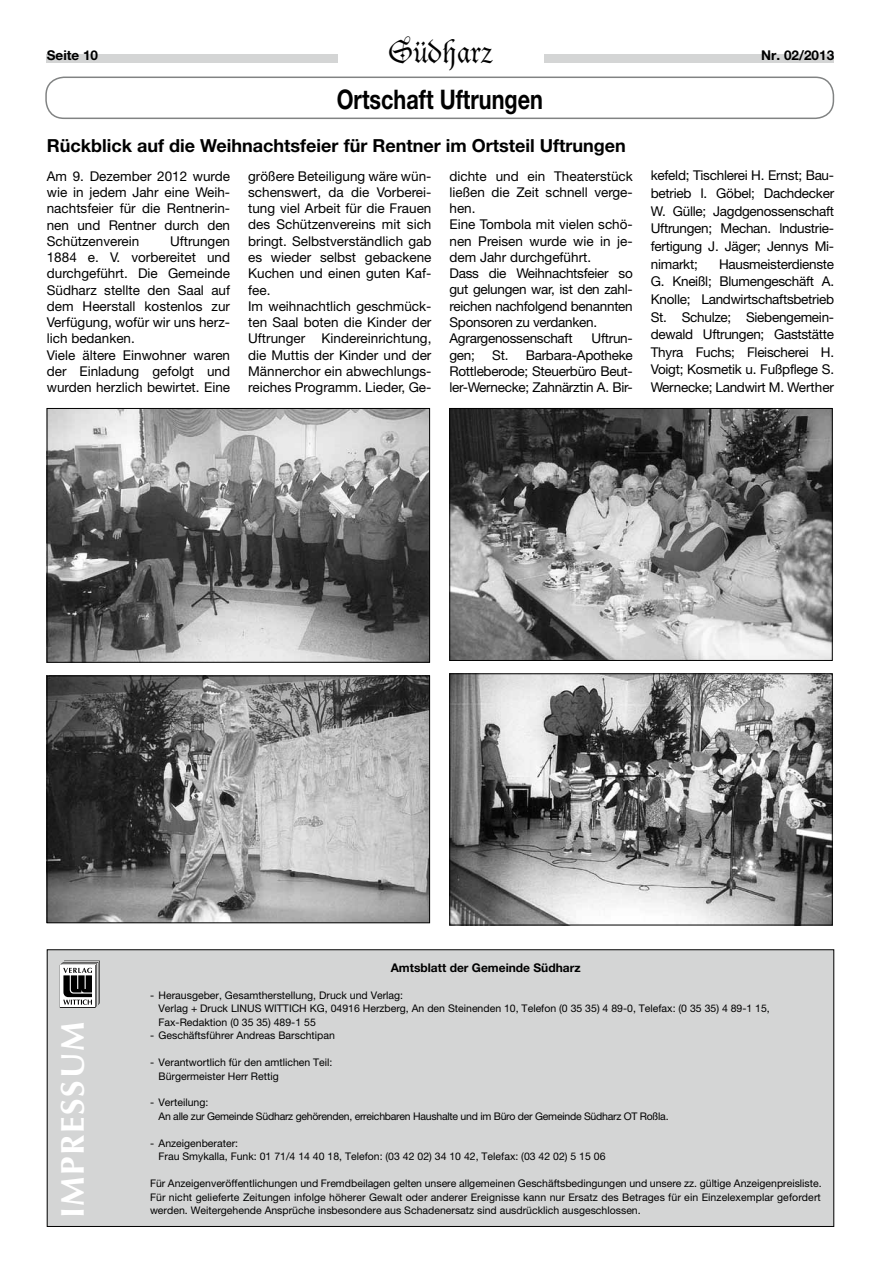
<style>
.page{position:relative;width:881px;height:1263px;background:#fff}
.page>*{position:absolute;margin:0;border:0;box-sizing:border-box;transform-origin:0 0}
.t1{font:700 33px "Optima LT";letter-spacing:.05em;color:#fff}
.t2{font:31.5px "Duc De Berry";color:#000}
.t3{font:700 27px "Helvetica Neue LT";color:#000;scale:.8 1}
.t4{font:700 18px "Helvetica Neue LT";color:#000}
.t5{font:13.5px/16.2px "Helvetica Neue LT";color:#000;text-align:justify}
.t6{font:13.5px/16.2px "Helvetica Neue LT";letter-spacing:-.02em;color:#000}
.t7{font:700 13.5px "Helvetica Neue LT";color:#000}
.t8{font:700 12px "Helvetica Neue LT";color:#000}
.t9{font:10.5px/13.5px "Helvetica Neue LT";color:#000}
.t10{font:10.5px/13.5px "Helvetica Neue LT";letter-spacing:-.025em;color:#000}
</style>
<div class="page">
<div style="left:47px;top:54px;width:786px;height:8px;background:#d4d5d5"></div>
<div style="left:338px;top:38px;width:205px;height:31px;background:#fff"></div>
<div style="left:45px;top:77px;width:788px;height:42px;border:2px solid #818383;border-radius:18px"></div>
<img style="left:49px;top:410px;width:378px;height:250px">
<div style="left:47px;top:408px;width:382px;height:254px;border:1px solid #000"></div>
<img style="left:49px;top:678px;width:378px;height:243px">
<div style="left:47px;top:676px;width:382px;height:247px;border:1px solid #000"></div>
<img style="left:451px;top:410px;width:379px;height:249px">
<div style="left:449px;top:408px;width:383px;height:253px;border:1px solid #000"></div>
<img style="left:451px;top:675px;width:379px;height:248px">
<div style="left:449px;top:673px;width:383px;height:252px;border:1px solid #000"></div>
<div style="left:47px;top:950px;width:786px;height:276px;background:#d4d5d5"></div>
<svg style="left:60px;top:961px;width:40px;height:47px"></svg>
<p class="t7" style="left:47px;top:47px;width:53px">Seite 10</p>
<h2 class="t2" style="left:388px;top:33px;width:106px">Südharz</h2>
<h3 class="t3" style="left:336px;top:83px;width:259px">Ortschaft Uftrungen</h3>
<h3 class="t4" style="left:47px;top:135px;width:580px">Rückblick auf die Weihnachtsfeier für Rentner im Ortsteil Uftrungen</h3>
<p class="t5" style="left:47px;top:168px;width:185px">Am 9. Dezember 2012 wurde wie in jedem Jahr eine Weih&shy;nachtsfeier für die Rentnerin&shy;nen und Rentner durch den Schützenverein</p>
<p class="t5" style="left:47px;top:233px;width:185px;text-align:left;text-indent:123px">Uftrungen<br>1884 e. V. vorbereitet und durchgeführt. Die Gemeinde<br>Südharz stellte den Saal auf dem Heerstall kostenlos zur<br>Verfügung, wofür wir uns herz&shy;lich bedanken.<br>Viele ältere Einwohner waren der Einladung gefolgt und wurden herzlich bewirtet. Eine</p>
<p class="t5" style="left:248px;top:168px;width:185px;text-align:left">größere Beteiligung wäre wün&shy;schenswert, da die Vorberei&shy;tung viel Arbeit für die Frauen des Schützenvereins mit sich bringt. Selbstverständlich gab es wieder selbst gebackene<br>Kuchen und einen guten Kaf&shy;fee.<br>Im weihnachtlich geschmück&shy;ten Saal boten die Kinder der<br>Uftrunger Kindereinrichtung, die Muttis der Kinder und der<br>Männerchor ein abwechlungs&shy;reiches Programm. Lieder, Ge-</p>
<p class="t6" style="left:449px;top:167px;width:185px">dichte und ein Theaterstück ließen die Zeit schnell verge&shy;hen.<br>Eine Tombola mit vielen schö&shy;nen Preisen wurde wie in je&shy;dem Jahr durchgeführt.<br>Dass die Weihnachtsfeier so gut gelungen war, ist den zahl&shy;reichen nachfolgend benannten<br>Sponsoren zu verdanken.<br>Agrargenossenschaft</p>
<p class="t5" style="left:591px;top:330px;width:43px">Uftrun-</p>
<p class="t5" style="left:449px;top:346px;width:185px;text-indent:43px">St. Barbara-Apotheke Rottleberode; Steuerbüro Beut&shy;ler-Wernecke; Zahnärztin A. Bir-</p>
<p class="t5" style="left:449px;top:346px;width:27px">gen;</p>
<p class="t7" style="left:761px;top:47px;width:74px">Nr. 02/2013</p>
<p class="t5" style="left:650px;top:167px;width:185px;line-height:17.7px">kefeld; Tischlerei H. Ernst; Bau&shy;betrieb I. Göbel; Dachdecker W. Gülle; Jagdgenossenschaft Uftrungen; Mechan. lndustrie&shy;fertigung J. Jäger; Jennys Mi&shy;nimarkt;</p>
<p class="t5" style="left:650px;top:255px;width:185px;line-height:17.7px;text-indent:68px">Hausmeisterdienste G. Kneißl; Blumengeschäft A.<br>Knolle; Landwirtschaftsbetrieb St. Schulze; Siebengemein&shy;dewald Uftrungen; Gaststätte Thyra Fuchs; Fleischerei H.<br>Voigt; Kosmetik u. Fußpflege S.<br>Wernecke; Landwirt M. Werther</p>
<h1 class="t1" style="left:53px;top:1218px;width:198px;rotate:-90deg">IMPRESSUM</h1>
<p class="t8" style="left:390px;top:960px;width:191px">Amtsblatt der Gemeinde Südharz</p>
<p class="t9" style="left:158px;top:988px;width:246px;text-indent:-9px">- Herausgeber, Gesamtherstellung, Druck und Verlag:<br>Verlag + Druck Linus</p>
<p class="t9" style="left:158px;top:1002px;width:612px;text-indent:151px">KG, 04916 Herzberg, An den Steinenden 10, Telefon (0 35 35) 4 89-0, Telefax: (0 35 35) 4 89-1 15,<br>Fax-Redaktion (0 35 35) 489-1 55</p>
<p class="t9" style="left:150px;top:1028px;width:186px">- Geschäftsführer Andreas Barschtipan</p>
<p class="t9" style="left:158px;top:1055px;width:175px;text-indent:-9px">- Verantwortlich für den amtlichen Teil:<br>Bürgermeister Herr Rettig</p>
<p class="t10" style="left:158px;top:1096px;width:511px;text-indent:-9px">- Verteilung:<br>An alle zur Gemeinde Südharz gehörenden, erreichbaren Haushalte und im Büro der Gemeinde Südharz OT Roßla.</p>
<p class="t9" style="left:158px;top:1136px;width:448px;text-indent:-9px">- Anzeigenberater:<br>Frau Smykalla, Funk: 01 71/4 14 40 18, Telefon: (03 42 02) 34 10 42, Telefax: (03 42 02) 5 15 06</p>
<p class="t9" style="left:150px;top:1176px;width:672px">Für Anzeigenveröffentlichungen und Fremdbeilagen gelten unsere allgemeinen Geschäftsbedingungen und unsere zz. gültige Anzeigenpreisliste.<br>Für nicht gelieferte Zeitungen infolge höherer Gewalt oder anderer Ereignisse kann nur Ersatz des Betrages für ein Einzelexemplar gefordert</p>
<p class="t9" style="left:264px;top:1002px;width:16px">Wittich</p>
<p class="t9" style="left:150px;top:1203px;width:492px">werden. Weitergehende Ansprüche insbesondere aus Schadenersatz sind ausdrücklich ausgeschlossen.</p>
</div>
